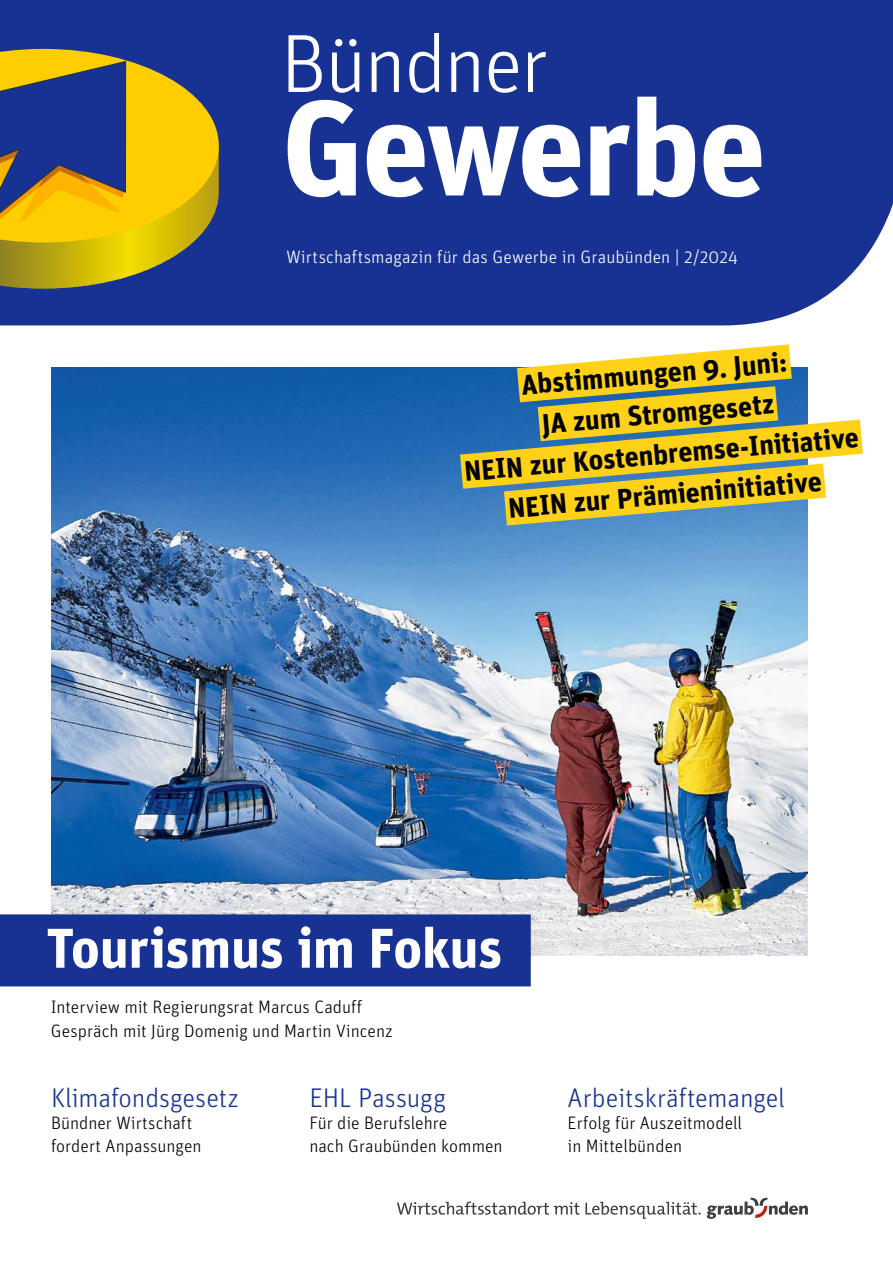
<style>
.page{position:relative;width:893px;height:1263px;background:#fff}
.page>*{position:absolute;margin:0;border:0;box-sizing:border-box;transform-origin:0 0}
.t1{font:135px "Unit SO Pri Bold";letter-spacing:-.02em;color:#fff}
.t2{font:82.5px "Unit SO Pri Light";letter-spacing:-.025em;color:#fff}
.Hauptthema{font:55.95px "Unit SO Pri Bold";letter-spacing:-.005em;color:#fff}
.Hauptthema-2{font:28.2px "Unit SO Pri Bold";color:#000}
.Anriss_Titel{font:27px "Unit SO Pri Light";letter-spacing:-.005em;color:#183293}
.Anriss{font:18px/22.5px "Unit SO Pri Light";color:#000}
.Hauptthema_Anriss{font:18px/24px "Unit SO Pri Light";color:#000}
.t3{font:18px "Unit SO Pri Light";letter-spacing:.01em;color:#fff}
</style>
<div class="page">
<div style="left:0;top:0;width:893px;height:325px;background:#183293"></div>
<svg style="left:0;top:49px;width:219px;height:240px;background:#98893b"></svg>
<svg style="left:707px;top:1198px;width:101px;height:21px"></svg>
<svg style="left:397px;top:1201px;width:304px;height:18px"></svg>
<img style="left:51px;top:368px;width:757px;height:587px">
<div style="left:0;top:914px;width:531px;height:72px;background:#183293"></div>
<svg style="left:424px;top:400px;width:439px;height:109px;background:#3675af"></svg>
<svg style="left:468px;top:324px;width:394px;height:221px"></svg>
<h2 class="t2" style="left:281px;top:16px;width:269px">Bündner</h2>
<h1 class="t1" style="left:281px;top:66px;width:487px">Gewerbe</h1>
<p class="t3" style="left:286px;top:246px;width:453px">Wirtschaftsmagazin für das Gewerbe in Graubünden | 2/2024</p>
<p class="Hauptthema-2" style="left:520px;top:368px;width:269px;rotate:-5deg">Abstimmungen 9. Juni:</p>
<p class="Hauptthema-2" style="left:540px;top:407px;width:234px;rotate:-5deg">JA zum Stromgesetz</p>
<p class="Hauptthema-2" style="left:463px;top:454px;width:398px;rotate:-5deg">NEIN zur Kostenbremse-Initiative</p>
<p class="Hauptthema-2" style="left:507px;top:491px;width:316px;rotate:-5deg">NEIN zur Prämieninitiative</p>
<p class="Hauptthema" style="left:46px;top:914px;width:458px">Tourismus im Fokus</p>
<p class="Hauptthema_Anriss" style="left:51px;top:994px;width:343px">Interview mit Regierungsrat Marcus Caduff<br>Gespräch mit Jürg Domenig und Martin Vincenz</p>
<p class="Anriss_Titel" style="left:51px;top:1082px;width:189px">Klimafondsgesetz</p>
<p class="Anriss" style="left:51px;top:1111px;width:152px">Bündner Wirtschaft fordert Anpassungen</p>
<p class="Anriss_Titel" style="left:309px;top:1082px;width:138px">EHL Passugg</p>
<p class="Anriss" style="left:309px;top:1111px;width:195px">Für die Berufslehre<br>nach Graubünden kommen</p>
<p class="Anriss_Titel" style="left:568px;top:1082px;width:219px">Arbeitskräftemangel</p>
<p class="Anriss" style="left:568px;top:1111px;width:176px">Erfolg für Auszeitmodell in Mittelbünden</p>
</div>
